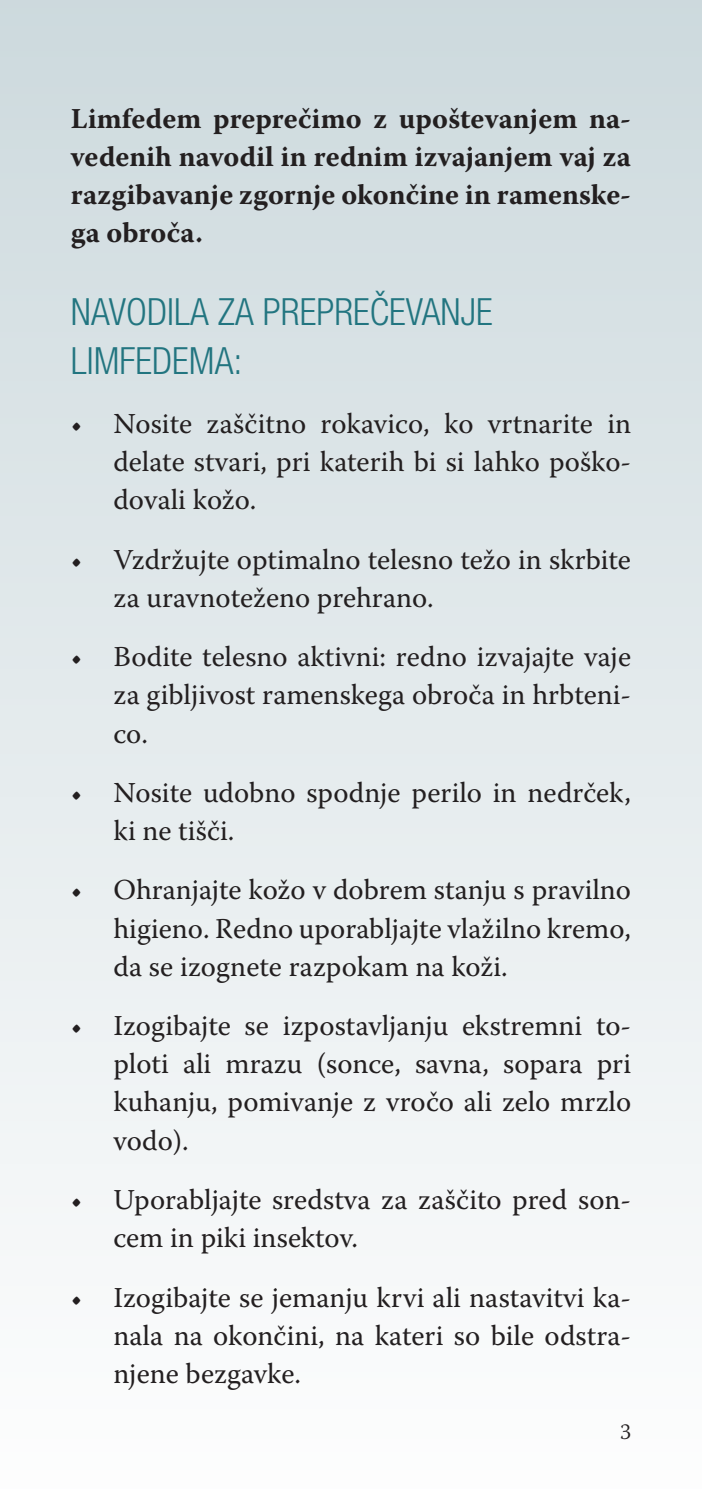
<style>
.page{position:relative;width:702px;height:1489px;background:#fff}
.page>*{position:absolute;margin:0;border:0;box-sizing:border-box;transform-origin:0 0}
.t1{font:300 condensed 37.5px/48px "Helvetica Neue LT Com";color:#227580}
.t2{font:28.75px/38px "Warnock Pro";color:#231f20;text-align:justify}
.t3{font:700 28.75px/38px "Warnock Pro";letter-spacing:.005em;color:#231f20;text-align:justify}
.t4{font:300 22.5px "Warnock Pro";color:#231f20}
</style>
<div class="page">
<div style="left:0;top:0;width:702px;height:1488px;background:linear-gradient(to bottom,#cdd9dd,#fdfdfd)"></div>
<p class="t3" style="left:71px;top:99px;width:561px">Limfedem preprečimo z upoštevanjem na&shy;vedenih navodil in rednim izvajanjem vaj za razgibavanje zgornje okončine in ramenske&shy;ga obroča.</p>
<h1 class="t1" style="left:71px;top:288px;width:423px">NAVODILA ZA PREPREČEVANJE<br>LIMFEDEMA:</h1>
<p class="t2" style="left:113px;top:404px;width:519px;text-indent:-43px">• Nosite zaščitno rokavico, ko vrtnarite in delate stvari, pri katerih bi si lahko poško&shy;dovali kožo.</p>
<p class="t2" style="left:113px;top:539px;width:519px;text-indent:-43px">• Vzdržujte optimalno telesno težo in skrbite za uravnoteženo prehrano.</p>
<p class="t2" style="left:113px;top:637px;width:519px;text-indent:-43px">• Bodite telesno aktivni: redno izvajajte vaje za gibljivost ramenskega obroča in hrbteni&shy;co.</p>
<p class="t2" style="left:113px;top:773px;width:519px;text-indent:-43px">• Nosite udobno spodnje perilo in nedrček, ki ne tišči.</p>
<p class="t2" style="left:113px;top:870px;width:519px;text-indent:-43px">• Ohranjajte kožo v dobrem stanju s pravilno higieno. Redno uporabljajte vlažilno kremo, da se izognete razpokam na koži.</p>
<p class="t2" style="left:113px;top:1006px;width:519px;text-indent:-43px">• Izogibajte se izpostavljanju ekstremni to&shy;ploti ali mrazu (sonce, savna, sopara pri kuhanju, pomivanje z vročo ali zelo mrzlo vodo).</p>
<p class="t2" style="left:113px;top:1179px;width:519px;text-indent:-43px">• Uporabljajte sredstva za zaščito pred son&shy;cem in piki insektov.</p>
<p class="t2" style="left:113px;top:1277px;width:519px;text-indent:-43px">• Izogibajte se jemanju krvi ali nastavitvi ka&shy;nala na okončini, na kateri so bile odstra&shy;njene bezgavke.</p>
<p class="t4" style="left:620px;top:1418px;width:13px">3</p>
</div>
